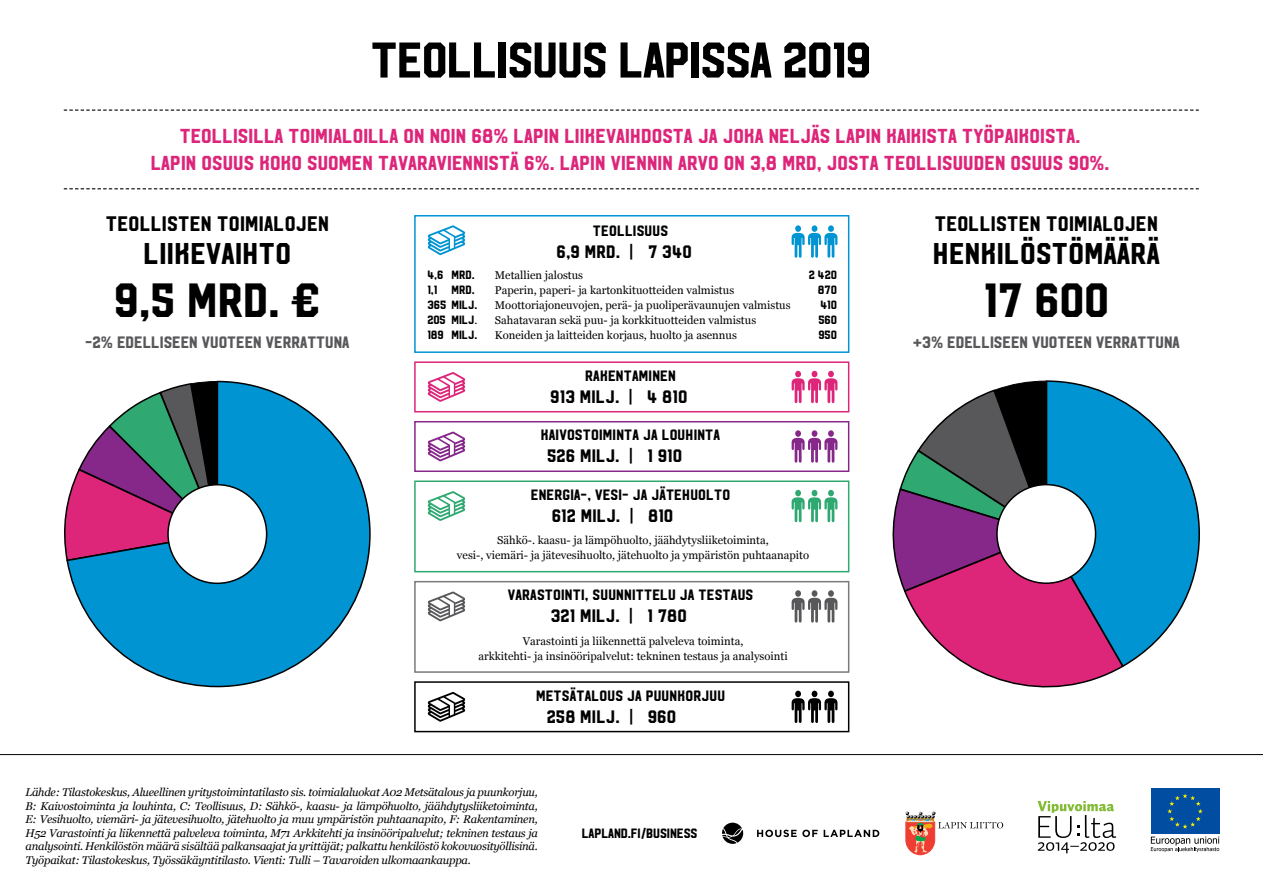
<style>
.page{position:relative;width:1263px;height:893px;background:#fff}
.page>*{position:absolute;margin:0;border:0;box-sizing:border-box;transform-origin:0 0}
.t1{font:49.95px "Hudson NY";letter-spacing:-.02em;color:#000}
.t2{font:48px "Hudson NY";color:#000}
.t3{font:30px "Hudson NY";letter-spacing:.01em;color:#000}
.t4{font:21px "Hudson NY";letter-spacing:.01em;color:#000}
.t5{font:20.25px/26.8px "Hudson NY";letter-spacing:.005em;color:#dd257a;text-align:center}
.t6{font:18px "Hudson NY";letter-spacing:.01em;color:#000}
.t7{font:16.5px "Hudson NY";color:#58585b}
.t8{font:15px "Hudson NY";letter-spacing:.01em;color:#000}
.t9{font:13.5px "Hudson NY";letter-spacing:-.01em;color:#000}
.t10{font:12px "Hudson NY";color:#000}
.t11{font:italic 11.25px/13.5px "Georgia";letter-spacing:-.02em;color:#000;text-align:justify}
.t12{font:11.25px/15px "Georgia";color:#000;text-align:center}
.s1{font-family:"Georgia";font-size:11.25px}
</style>
<div class="page">
<hr style="left:0;top:754px;width:1263px;height:1px;background:#000">
<svg style="left:905px;top:811px;width:98px;height:44px"></svg>
<div style="left:1150px;top:788px;width:69px;height:46px;background:#014da2"></div>
<svg style="left:1167px;top:794px;width:36px;height:35px"></svg>
<svg style="left:1151px;top:836px;width:68px;height:16px"></svg>
<svg style="left:1037px;top:801px;width:79px;height:52px"></svg>
<svg style="left:65px;top:380px;width:306px;height:308px"></svg>
<div style="left:168px;top:485px;width:99px;height:98px;background:#fff;border-radius:50%"></div>
<div style="left:167px;top:484px;width:100px;height:100px;border:2px solid #000;border-radius:50%"></div>
<svg style="left:892px;top:380px;width:229px;height:308px"></svg>
<svg style="left:1044px;top:380px;width:156px;height:288px"></svg>
<div style="left:997px;top:485px;width:98px;height:98px;background:#fff;border-radius:50%"></div>
<div style="left:996px;top:484px;width:100px;height:100px;border:2px solid #000;border-radius:50%"></div>
<svg style="left:64px;top:188px;width:1135px;height:1px"></svg>
<svg style="left:64px;top:110px;width:1135px;height:1px"></svg>
<div style="left:414px;top:215px;width:435px;height:138px;background:#fff;border:2px solid #0094d3"></div>
<svg style="left:428px;top:225px;width:37px;height:30px"></svg>
<svg style="left:792px;top:225px;width:45px;height:33px"></svg>
<div style="left:414px;top:361px;width:435px;height:51px;background:#fff;border:2px solid #dd257a"></div>
<svg style="left:428px;top:372px;width:37px;height:30px"></svg>
<svg style="left:792px;top:371px;width:45px;height:32px"></svg>
<div style="left:414px;top:421px;width:435px;height:51px;background:#fff;border:2px solid #86278a"></div>
<svg style="left:428px;top:432px;width:37px;height:29px"></svg>
<svg style="left:792px;top:430px;width:45px;height:33px"></svg>
<div style="left:414px;top:480px;width:435px;height:92px;background:#fff;border:2px solid #2fa871"></div>
<svg style="left:428px;top:491px;width:37px;height:30px"></svg>
<svg style="left:792px;top:490px;width:45px;height:32px"></svg>
<div style="left:414px;top:581px;width:435px;height:92px;background:#fff;border:2px solid #787a7d"></div>
<svg style="left:428px;top:591px;width:37px;height:30px"></svg>
<svg style="left:792px;top:590px;width:45px;height:33px"></svg>
<div style="left:414px;top:681px;width:435px;height:51px;border:2px solid #000"></div>
<svg style="left:428px;top:692px;width:37px;height:30px"></svg>
<svg style="left:792px;top:691px;width:45px;height:32px"></svg>
<svg style="left:757px;top:830px;width:61px;height:7px"></svg>
<svg style="left:824px;top:830px;width:55px;height:7px"></svg>
<svg style="left:722px;top:823px;width:21px;height:21px"></svg>
<h1 class="t1" style="left:371px;top:28px;width:502px">TEOLLISUUS LAPISSA 2019</h1>
<h3 class="t5" style="left:151px;top:122px;width:960px">TEOLLISILLA TOIMIALOILLA ON NOIN 68% LAPIN LIIKEVAIHDOSTA JA JOKA NELJÄS LAPIN KAIKISTA TYÖPAIKOISTA.<br>LAPIN OSUUS KOKO SUOMEN TAVARAVIENNISTÄ 6%. LAPIN VIENNIN ARVO ON 3,8 MRD, JOSTA TEOLLISUUDEN OSUUS 90%.</h3>
<h3 class="t4" style="left:106px;top:210px;width:224px">TEOLLISTEN TOIMIALOJEN</h3>
<h3 class="t3" style="left:144px;top:234px;width:149px">LIIKEVAIHTO</h3>
<h2 class="t2" style="left:114px;top:269px;width:208px">9,5 MRD. €</h2>
<h3 class="t7" style="left:85px;top:332px;width:266px">-2% EDELLISEEN VUOTEEN VERRATTUNA</h3>
<h3 class="t8" style="left:593px;top:221px;width:77px">TEOLLISUUS</h3>
<h3 class="t6" style="left:556px;top:240px;width:137px">6,9 MRD. | 7 340</h3>
<p class="t10" style="left:427px;top:267px;width:49px">4,6 MRD.</p>
<p class="t12" style="left:495px;top:267px;width:90px">Metallien jalostus</p>
<p class="t10" style="left:809px;top:267px;width:30px">2 420</p>
<p class="t10" style="left:427px;top:282px;width:49px">1,1 MRD.</p>
<p class="t12" style="left:495px;top:282px;width:241px">Paperin, paperi- ja kartonkituotteiden valmistus</p>
<p class="t10" style="left:818px;top:282px;width:21px">870</p>
<p class="t10" style="left:427px;top:297px;width:51px">365 MILJ.</p>
<p class="t12" style="left:495px;top:297px;width:297px">Moottoriajoneuvojen, perä- ja puoliperävaunujen valmistus</p>
<p class="t10" style="left:820px;top:297px;width:18px">410</p>
<p class="t10" style="left:427px;top:312px;width:52px">205 MILJ<span class="s1">.</span></p>
<p class="t12" style="left:495px;top:312px;width:263px">Sahatavaran sekä puu- ja korkkituotteiden valmistus</p>
<p class="t10" style="left:818px;top:312px;width:20px">560</p>
<p class="t10" style="left:427px;top:327px;width:51px">189 MILJ.</p>
<p class="t12" style="left:495px;top:327px;width:244px">Koneiden ja laitteiden korjaus, huolto ja asennus</p>
<p class="t10" style="left:818px;top:327px;width:20px">950</p>
<h3 class="t8" style="left:585px;top:366px;width:92px">RAKENTAMINEN</h3>
<h3 class="t6" style="left:550px;top:385px;width:139px">913 MILJ. | 4 810</h3>
<h3 class="t8" style="left:541px;top:425px;width:181px">KAIVOSTOIMINTA JA LOUHINTA</h3>
<h3 class="t6" style="left:547px;top:445px;width:136px">526 MILJ. | 1 910</h3>
<h3 class="t8" style="left:531px;top:485px;width:201px">ENERGIA-, VESI- JA JÄTEHUOLTO</h3>
<h3 class="t6" style="left:552px;top:504px;width:123px">612 MILJ. | 810</h3>
<p class="t12" style="left:457px;top:532px;width:354px">Sähkö-. kaasu- ja lämpöhuolto, jäähdytysliiketoiminta,<br>vesi-, viemäri- ja jätevesihuolto, jätehuolto ja ympäristön puhtaanapito</p>
<h3 class="t8" style="left:508px;top:585px;width:247px">VARASTOINTI, SUUNNITTELU JA TESTAUS</h3>
<h3 class="t6" style="left:551px;top:604px;width:137px">321 MILJ. | 1 780</h3>
<p class="t12" style="left:478px;top:633px;width:311px">Varastointi ja liikennettä palveleva toiminta,<br>arkkitehti- ja insinööripalvelut: tekninen testaus ja analysointi</p>
<h3 class="t8" style="left:536px;top:686px;width:191px">METSÄTALOUS JA PUUNKORJUU</h3>
<h3 class="t6" style="left:547px;top:705px;width:131px">258 MILJ. | 960</h3>
<p class="t11" style="left:26px;top:785px;width:514px">Lähde: Tilastokeskus, Alueellinen yritystoimintatilasto sis. toimialaluokat A02 Metsätalous ja puunkorjuu, B: Kaivostoiminta ja louhinta, C: Teollisuus, D: Sähkö-, kaasu- ja lämpöhuolto, jäähdytysliiketoiminta, E: Vesihuolto, viemäri- ja jätevesihuolto, jätehuolto ja muu ympäristön puhtaanapito, F: Rakentaminen, H52 Varastointi ja liikennettä palveleva toiminta, M71 Arkkitehti ja insinööripalvelut; tekninen testaus ja analysointi. Henkilöstön määrä sisältää palkansaajat ja yrittäjät; palkattu henkilöstö kokovuosityöllisinä.<br>Työpaikat: Tilastokeskus, Työssäkäyntitilasto. Vienti: Tulli – Tavaroiden ulkomaankauppa.</p>
<p class="t9" style="left:582px;top:825px;width:117px">LAPLAND.FI/BUSINESS</p>
<h3 class="t4" style="left:935px;top:210px;width:225px">TEOLLISTEN TOIMIALOJEN</h3>
<h3 class="t3" style="left:933px;top:234px;width:228px">HENKILÖSTÖMÄÄRÄ</h3>
<h2 class="t2" style="left:983px;top:269px;width:127px">17 600</h2>
<h3 class="t7" style="left:913px;top:332px;width:268px">+3% EDELLISEEN VUOTEEN VERRATTUNA</h3>
</div>
